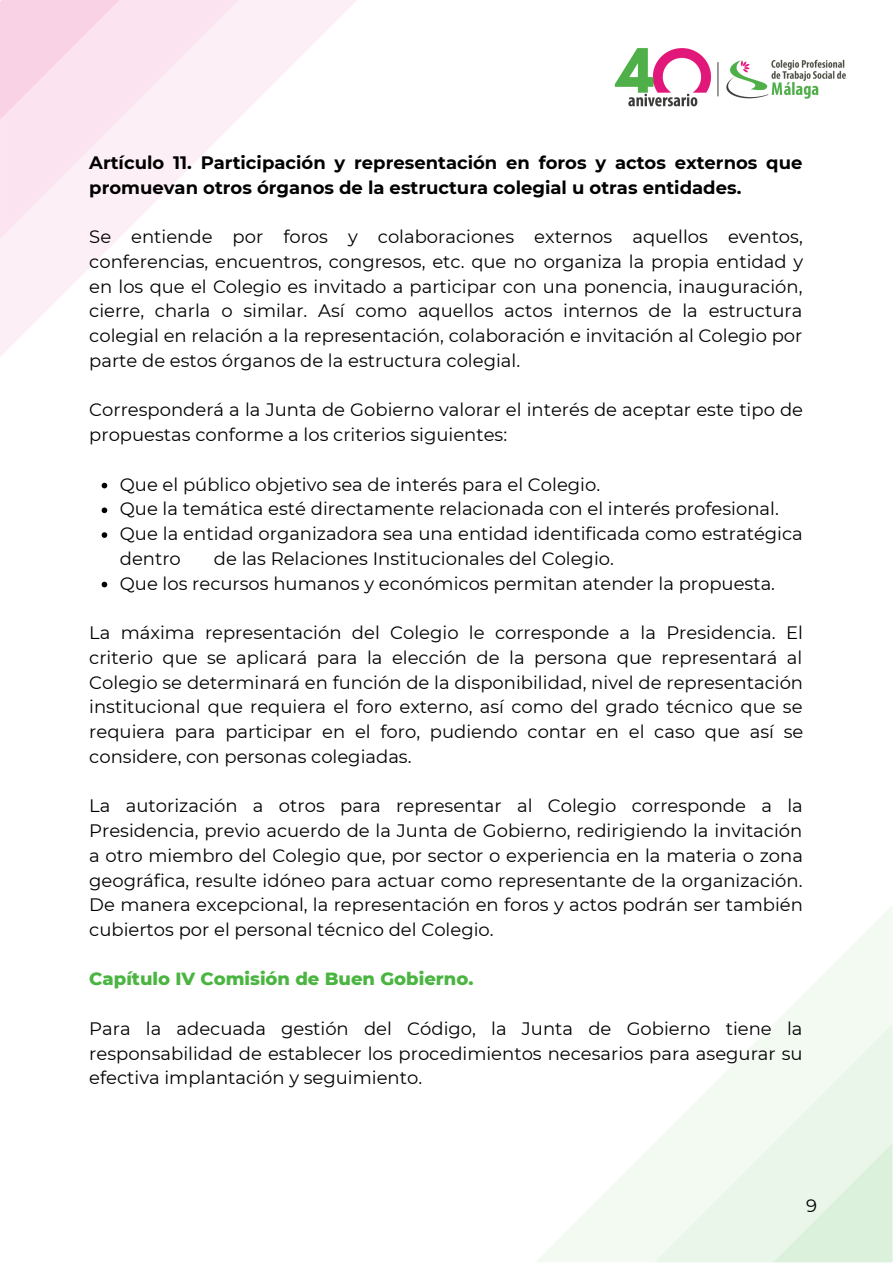
<style>
.page{position:relative;width:893px;height:1264px;background:#fff}
.page>*{position:absolute;margin:0;border:0;box-sizing:border-box;transform-origin:0 0}
.t1{font:18px/24.8px "Montserrat";color:#000;text-align:justify}
.t2{font:700 18px/24.8px "Montserrat";color:#000}
.t3{font:800 18px "Montserrat";color:#4ab540}
</style>
<div class="page">
<svg style="left:0;top:0;width:356px;height:357px"></svg>
<svg style="left:0;top:0;width:239px;height:239px;fill:#fdeff6"></svg>
<svg style="left:0;top:0;width:120px;height:120px;background:#f9dae9"></svg>
<svg style="left:537px;top:906px;width:355px;height:356px"></svg>
<svg style="left:654px;top:1023px;width:238px;height:239px;fill:#f2faf2"></svg>
<svg style="left:772px;top:1142px;width:120px;height:120px;background:#e3f3e2"></svg>
<img style="left:614px;top:48px;width:232px;height:59px">
<svg style="left:102px;top:483px;width:5px;height:5px"></svg>
<svg style="left:102px;top:507px;width:5px;height:6px"></svg>
<svg style="left:102px;top:532px;width:5px;height:6px"></svg>
<svg style="left:102px;top:581px;width:5px;height:6px"></svg>
<p class="t2" style="left:89px;top:150px;width:714px">Artículo 11. Participación y representación en foros y actos externos que promuevan otros órganos de la estructura colegial u otras entidades.</p>
<p class="t1" style="left:89px;top:224px;width:715px">Se entiende por foros y colaboraciones externos aquellos eventos, conferencias, encuentros, congresos, etc. que no organiza la propia entidad y en los que el Colegio es invitado a participar con una ponencia, inauguración, cierre, charla o similar. Así como aquellos actos internos de la estructura colegial en relación a la representación, colaboración e invitación al Colegio por parte de estos órganos de la estructura colegial.</p>
<p class="t1" style="left:89px;top:397px;width:715px">Corresponderá a la Junta de Gobierno valorar el interés de aceptar este tipo de propuestas conforme a los criterios siguientes:</p>
<p class="t1" style="left:120px;top:472px;width:684px;text-align:left">Que el público objetivo sea de interés para el Colegio.<br>Que la temática esté directamente relacionada con el interés profesional.<br>Que la entidad organizadora sea una entidad identificada como estratégica dentro</p>
<p class="t1" style="left:120px;top:546px;width:656px;text-indent:94px">de las Relaciones Institucionales del Colegio.<br>Que los recursos humanos y económicos permitan atender la propuesta.</p>
<p class="t1" style="left:89px;top:620px;width:715px">La máxima representación del Colegio le corresponde a la Presidencia. El criterio que se aplicará para la elección de la persona que representará al Colegio se determinará en función de la disponibilidad, nivel de representación institucional que requiera el foro externo, así como del grado técnico que se requiera para participar en el foro, pudiendo contar en el caso que así se considere, con personas colegiadas.</p>
<p class="t1" style="left:89px;top:793px;width:715px">La autorización a otros para representar al Colegio corresponde a la Presidencia, previo acuerdo de la Junta de Gobierno, redirigiendo la invitación a otro miembro del Colegio que, por sector o experiencia en la materia o zona geográfica, resulte idóneo para actuar como representante de la organización.<br>De manera excepcional, la representación en foros y actos podrán ser también cubiertos por el personal técnico del Colegio.</p>
<p class="t3" style="left:89px;top:968px;width:385px">Capítulo IV Comisión de Buen Gobierno.</p>
<p class="t1" style="left:89px;top:1016px;width:714px">Para la adecuada gestión del Código, la Junta de Gobierno tiene la responsabilidad de establecer los procedimientos necesarios para asegurar su efectiva implantación y seguimiento.</p>
<p class="t1" style="left:806px;top:1193px;width:12px">9</p>
</div>
